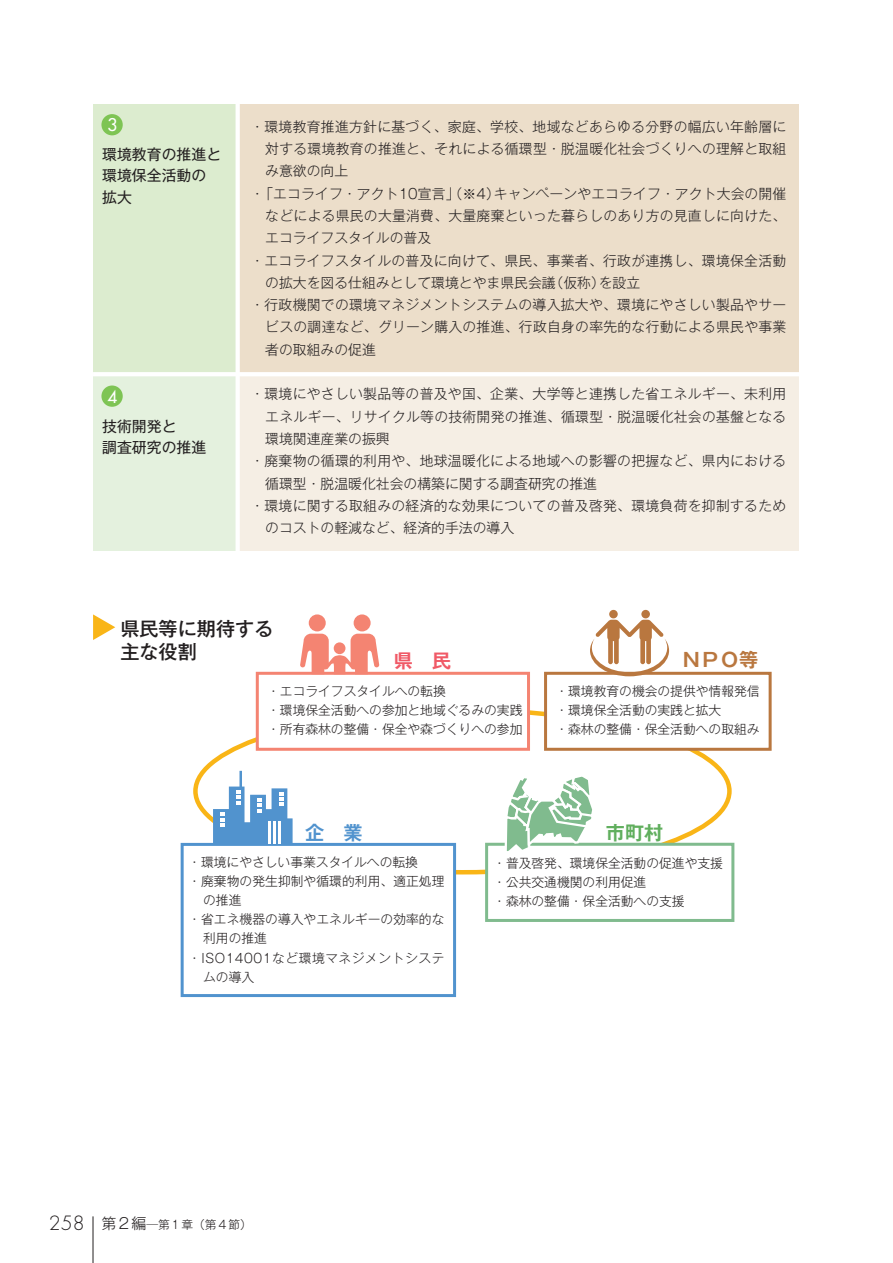
<style>
.page{position:relative;width:893px;height:1263px;background:#fff}
.page>*{position:absolute;margin:0;border:0;box-sizing:border-box;transform-origin:0 0}
.t1{font:500 19.2px/23.4px "Gothic MB101";color:#231f20}
.t2{font:19.2px "Gothic MB101 De B";color:#b9773f}
.t3{font:19.2px "Gothic MB101 De B";color:#61af5e}
.t4{font:19.2px "Gothic MB101 De B";color:#f05a67}
.t5{font:19.2px "Gothic MB101 De B";color:#5193ce}
.t6{font:16.95px "Futura";color:#fff}
.t7{font:14.85px/21.3px "Gothic MB101";color:#231f20}
.t8{font:300 13.8px "Gothic MB101";letter-spacing:.02em;color:#231f20}
.t9{font:300 13.8px "Gothic MB101";color:#231f20}
.t10{font:300 12.75px/19.2px "Gothic MB101";color:#231f20}
.t11{font:300 12.75px "Gothic MB101";letter-spacing:.04em;color:#231f20}
.t12{font:300 11.7px "Gothic MB101";letter-spacing:.16em;color:#231f20}
.s1{font-family:"Futura";font-size:19.2px}
.s2{font-size:14.85px}
</style>
<div class="page">
<div style="left:237px;top:376px;width:562px;height:175px;background:#f5eee4"></div>
<div style="left:93px;top:376px;width:145px;height:175px;background:#e4f1de"></div>
<div style="left:101px;top:386px;width:22px;height:21px;background:#7ec454;border-radius:50%"></div>
<hr style="left:93px;top:1216px;width:1px;height:47px;background:#231f20">
<svg style="left:93px;top:614px;width:22px;height:26px"></svg>
<div style="left:256px;top:672px;width:274px;height:79px;background:#fff;border:3px solid #f48472"></div>
<div style="left:181px;top:843px;width:275px;height:154px;background:#fff;border:3px solid #5193ce"></div>
<div style="left:309px;top:614px;width:17px;height:17px;background:#f48472;border-radius:50%"></div>
<div style="left:353px;top:614px;width:17px;height:17px;background:#f48472;border-radius:50%"></div>
<svg style="left:300px;top:634px;width:79px;height:40px"></svg>
<div style="left:544px;top:672px;width:227px;height:79px;background:#fff;border:3px solid #b9773f"></div>
<div style="left:237px;top:104px;width:562px;height:271px;background:#ecdeca"></div>
<div style="left:93px;top:104px;width:145px;height:271px;background:#dceccf"></div>
<div style="left:235px;top:97px;width:5px;height:466px;background:#fff"></div>
<div style="left:101px;top:114px;width:22px;height:21px;background:#7ec454;border-radius:50%"></div>
<hr style="left:93px;top:372px;width:717px;height:4px;background:#fff">
<div style="left:485px;top:843px;width:249px;height:79px;background:#fff;border:3px solid #80bb8e"></div>
<svg style="left:503px;top:609px;width:166px;height:242px"></svg>
<svg style="left:213px;top:771px;width:79px;height:73px"></svg>
<hr style="left:278px;top:822px;width:2px;height:22px;background:#fff">
<hr style="left:273px;top:822px;width:3px;height:22px;background:#fff">
<hr style="left:268px;top:822px;width:3px;height:22px;background:#fff">
<p class="t6" style="left:107px;top:114px;width:11px">3</p>
<p class="t7" style="left:102px;top:143px;width:121px">環境教育の推進と環境保全活動の拡大</p>
<p class="t6" style="left:107px;top:385px;width:11px">4</p>
<p class="t7" style="left:102px;top:414px;width:106px">技術開発と<br>調査研究の推進</p>
<p class="t8" style="left:250px;top:117px;width:537px">・環境教育推進方針に基づく、家庭、学校、地域などあらゆる分野の幅広い年齢層に</p>
<p class="t8" style="left:265px;top:139px;width:522px">対する環境教育の推進と、それによる循環型・脱温暖化社会づくりへの理解と取組</p>
<p class="t8" style="left:265px;top:162px;width:84px">み意欲の向上</p>
<p class="t8" style="left:250px;top:184px;width:537px">・「エコライフ・アクト10宣言」（※4）キャンペーンやエコライフ・アクト大会の開催</p>
<p class="t8" style="left:265px;top:206px;width:522px">などによる県民の大量消費、大量廃棄といった暮らしのあり方の見直しに向けた、</p>
<p class="t9" style="left:265px;top:228px;width:167px">エコライフスタイルの普及</p>
<p class="t8" style="left:250px;top:251px;width:537px">・エコライフスタイルの普及に向けて、県民、事業者、行政が連携し、環境保全活動</p>
<p class="t9" style="left:265px;top:273px;width:376px">の拡大を図る仕組みとして環境とやま県民会議（仮称）を設立</p>
<p class="t8" style="left:250px;top:295px;width:537px">・行政機関での環境マネジメントシステムの導入拡大や、環境にやさしい製品やサー</p>
<p class="t8" style="left:265px;top:318px;width:522px">ビスの調達など、グリーン購入の推進、行政自身の率先的な行動による県民や事業</p>
<p class="t9" style="left:265px;top:340px;width:112px">者の取組みの促進</p>
<p class="t8" style="left:250px;top:385px;width:537px">・環境にやさしい製品等の普及や国、企業、大学等と連携した省エネルギー、未利用</p>
<p class="t8" style="left:265px;top:407px;width:522px">エネルギー、リサイクル等の技術開発の推進、循環型・脱温暖化社会の基盤となる</p>
<p class="t9" style="left:265px;top:429px;width:126px">環境関連産業の振興</p>
<p class="t8" style="left:250px;top:452px;width:537px">・廃棄物の循環的利用や、地球温暖化による地域への影響の把握など、県内における</p>
<p class="t9" style="left:265px;top:474px;width:333px">循環型・脱温暖化社会の構築に関する調査研究の推進</p>
<p class="t8" style="left:250px;top:496px;width:537px">・環境に関する取組みの経済的な効果についての普及啓発、環境負荷を抑制するため</p>
<p class="t9" style="left:265px;top:519px;width:250px">のコストの軽減など、経済的手法の導入</p>
<h1 class="t1" style="left:120px;top:615px;width:155px">県民等に期待する主な役割</h1>
<h1 class="t4" style="left:394px;top:648px;width:59px">県 民</h1>
<h1 class="t2" style="left:681px;top:646px;width:78px">ＮＰＯ等</h1>
<p class="t10" style="left:267px;top:680px;width:257px">・エコライフスタイルへの転換<br>・環境保全活動への参加と地域ぐるみの実践・所有森林の整備・保全や森づくりへの参加</p>
<p class="t10" style="left:555px;top:680px;width:206px">・環境教育の機会の提供や情報発信・環境保全活動の実践と拡大<br>・森林の整備・保全活動への取組み</p>
<h1 class="t5" style="left:305px;top:819px;width:59px">企 業</h1>
<p class="t10" style="left:188px;top:851px;width:231px">・環境にやさしい事業スタイルへの転換</p>
<p class="t10" style="left:188px;top:870px;width:258px">・廃棄物の発生抑制や循環的利用、適正処理</p>
<p class="t10" style="left:203px;top:890px;width:40px">の推進</p>
<p class="t10" style="left:188px;top:909px;width:258px">・省エネ機器の導入やエネルギーの効率的な</p>
<p class="t10" style="left:203px;top:928px;width:65px">利用の推進</p>
<p class="t11" style="left:188px;top:949px;width:258px">・ISO14001など環境マネジメントシステ</p>
<p class="t10" style="left:203px;top:966px;width:53px">ムの導入</p>
<h1 class="t3" style="left:606px;top:819px;width:59px">市町村</h1>
<p class="t10" style="left:493px;top:852px;width:231px">・普及啓発、環境保全活動の促進や支援・公共交通機関の利用促進<br>・森林の整備・保全活動への支援</p>
<p class="t12" style="left:49px;top:1217px;width:204px"><span class="s1">258</span> <span class="s2">第2編</span>─第1章（第4節）</p>
</div>
